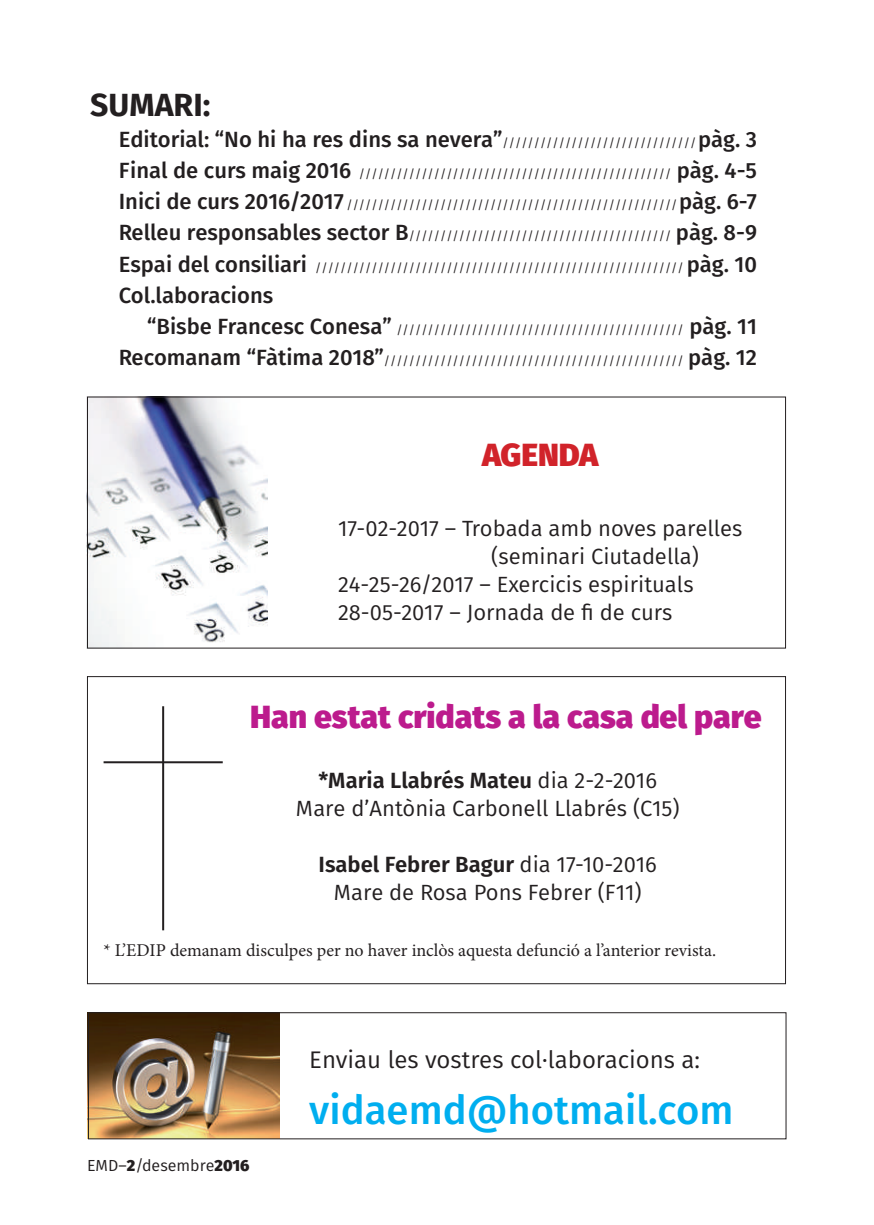
<style>
.page{position:relative;width:874px;height:1225px;background:#fff}
.page>*{position:absolute;margin:0;border:0;box-sizing:border-box;transform-origin:0 0}
.t1{font:500 40px "Fira Sans";color:#00aeef}
.t2{font:800 32px "Fira Sans";color:#bc1b8d}
.t3{font:700 32px "Fira Sans";color:#231f20}
.t4{font:800 32px "Fira Sans";color:#d1232a}
.t5{font:24px "Fira Sans";color:#231f20}
.t6{font:22px/28px "Fira Sans";color:#231f20;text-align:center}
.t7{font:500 22px "Fira Sans";color:#231f20}
.t8{font:18px "Minion Pro";color:#231f20}
.t9{font:16px "Fira Sans";color:#231f20}
.t10{font:12px "Fira Sans";color:#231f20}
.s1{font-weight:400;font-size:12px}
.s2{font-weight:500;font-size:22px}
.s3{font-weight:600}
.s4{font-weight:800}
</style>
<div class="page">
<img style="left:86px;top:396px;width:181px;height:252px">
<img style="left:90px;top:1014px;width:189px;height:123px">
<div style="left:88px;top:1012px;width:698px;height:127px;border:1px solid #231f20"></div>
<hr style="left:162px;top:706px;width:2px;height:224px;background:#231f20">
<hr style="left:103px;top:761px;width:120px;height:2px;background:#231f20">
<h2 class="t3" style="left:90px;top:82px;width:122px">SUMARI:</h2>
<h3 class="t7" style="left:119px;top:124px;width:639px">Editorial: “No hi ha res dins sa nevera”<span class="s1">///////////////////////////////</span>pàg. 3</h3>
<p class="t10" style="left:119px;top:165px;width:639px"><span class="s2">Final de curs maig 2016</span> ////////////////////////////////////////////////// <span class="s2">pàg. 4-5</span></p>
<p class="t10" style="left:119px;top:197px;width:639px"><span class="s2">Inici de curs 2016/2017</span> /////////////////////////////////////////////////////<span class="s2">pàg. 6-7</span></p>
<p class="t10" style="left:119px;top:228px;width:639px"><span class="s2">Relleu responsables sector B</span>////////////////////////////////////////// <span class="s2">pàg. 8-9</span></p>
<p class="t10" style="left:119px;top:259px;width:639px"><span class="s2">Espai del consiliari</span> /////////////////////////////////////////////////////////// <span class="s2">pàg. 10</span></p>
<h3 class="t7" style="left:119px;top:279px;width:156px">Col.laboracions</h3>
<p class="t10" style="left:147px;top:321px;width:611px"><span class="s2">“Bisbe Francesc Conesa”</span> ////////////////////////////////////////////// <span class="s2">pàg. 11</span></p>
<p class="t10" style="left:119px;top:352px;width:639px"><span class="s2">Recomanam “Fàtima 2018”</span>//////////////////////////////////////////////// <span class="s2">pàg. 12</span></p>
<h2 class="t4" style="left:482px;top:432px;width:117px">AGENDA</h2>
<h3 class="t6" style="left:338px;top:514px;width:405px">17-02-2017 – Trobada amb noves parelles</h3>
<h3 class="t6" style="left:491px;top:542px;width:209px">(seminari Ciutadella)</h3>
<h3 class="t6" style="left:338px;top:570px;width:357px">24-25-26/2017 – Exercicis espirituals</h3>
<h3 class="t6" style="left:338px;top:598px;width:336px">28-05-2017 – Jornada de fi de curs</h3>
<h2 class="t2" style="left:250px;top:694px;width:513px">Han estat cridats a la casa del pare</h2>
<h3 class="t6" style="left:296px;top:766px;width:385px"><span class="s3">*Maria Llabrés Mateu</span> dia 2-2-2016<br>Mare d’Antònia Carbonell Llabrés (C15)</h3>
<h3 class="t6" style="left:318px;top:850px;width:340px"><span class="s3">Isabel Febrer Bagur</span> dia 17-10-2016<br>Mare de Rosa Pons Febrer (F11)</h3>
<h3 class="t8" style="left:103px;top:938px;width:613px">* L’EDIP demanam disculpes per no haver inclòs aquesta defunció a l’anterior revista.</h3>
<h3 class="t9" style="left:87px;top:1154px;width:164px">EMD–<span class="s4">2</span>/desembre<span class="s4">2016</span></h3>
<h3 class="t5" style="left:309px;top:1043px;width:392px">Enviau les vostres col·laboracions a:</h3>
<h1 class="t1" style="left:309px;top:1082px;width:425px">vidaemd@hotmail.com</h1>
</div>
